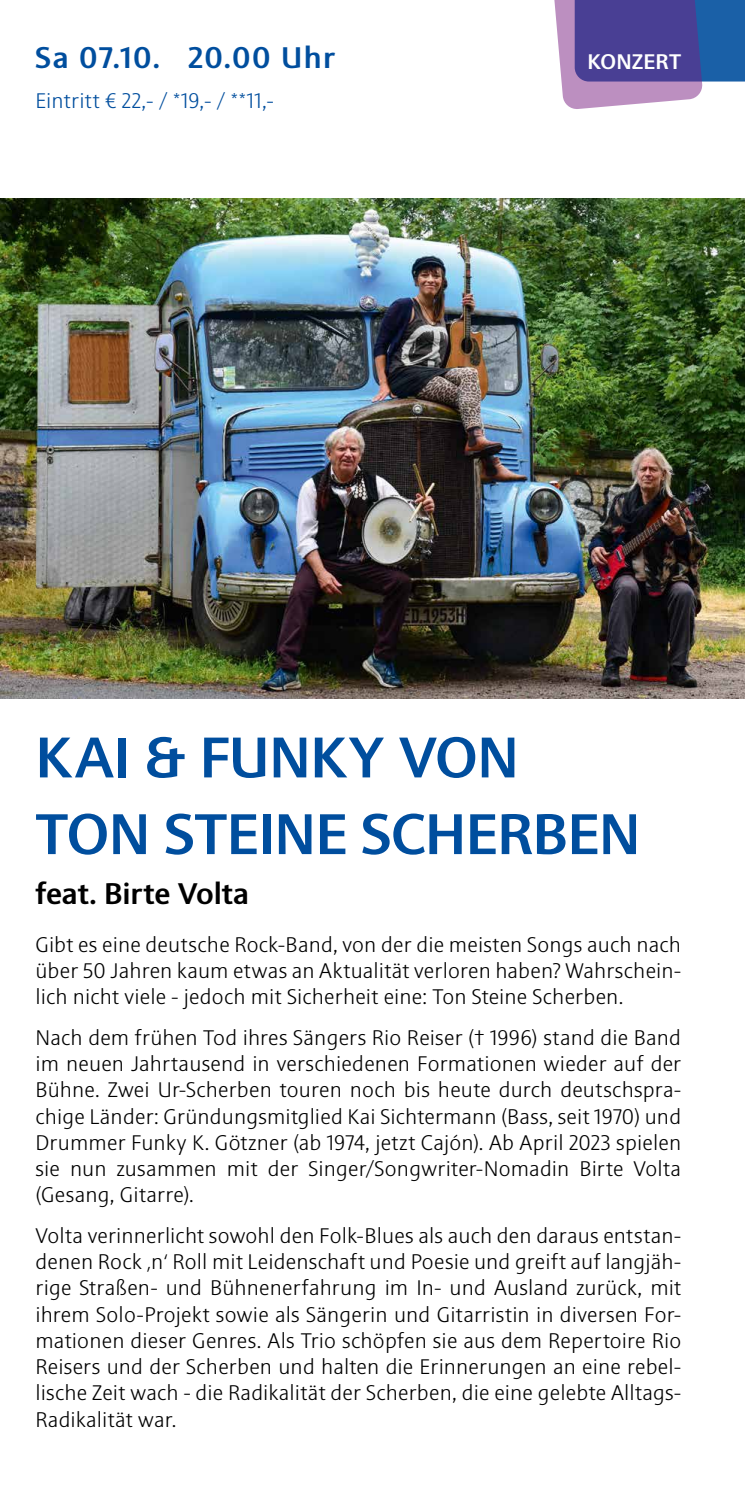
<style>
.page{position:relative;width:745px;height:1489px;background:#fff}
.page>*{position:absolute;margin:0;border:0;box-sizing:border-box;transform-origin:0 0}
.t1{font:500 57.5px/76.8px "Sinova Pro";letter-spacing:-.005em;color:#004e9e}
.t2{font:500 30px "Sinova Pro";letter-spacing:.045em;color:#004e9e}
.t3{font:500 30px "Sinova Pro";letter-spacing:-.005em;color:#000}
.t4{font:300 21.25px/26.2px "Sinova Pro";letter-spacing:.01em;color:#000;text-align:justify}
.t5{font:300 21.25px "Sinova Pro";letter-spacing:.01em;color:#004e9e}
.t6{font:500 21.25px "Sinova Pro";letter-spacing:.01em;color:#fff}
</style>
<div class="page">
<svg style="left:554px;top:0;width:190px;height:109px;background:#716eae"></svg>
<img style="left:0;top:198px;width:744px;height:500px">
<h2 class="t2" style="left:35px;top:40px;width:301px">Sa 07.10. 20.00 Uhr</h2>
<p class="t5" style="left:35px;top:89px;width:240px">Eintritt € 22,- / *19,- / **11,-</p>
<p class="t6" style="left:587px;top:49px;width:95px">KONZERT</p>
<h1 class="t1" style="left:35px;top:719px;width:606px">KAI &amp; FUNKY VON<br>TON STEINE SCHERBEN</h1>
<h2 class="t3" style="left:35px;top:876px;width:215px">feat. Birte Volta</h2>
<p class="t4" style="left:35px;top:931px;width:646px">Gibt es eine deutsche Rock-Band, von der die meisten Songs auch nach über 50 Jahren kaum etwas an Aktualität verloren haben? Wahrschein&shy;lich nicht viele - jedoch mit Sicherheit eine: Ton Steine Scherben.</p>
<p class="t4" style="left:35px;top:1024px;width:646px">Nach dem frühen Tod ihres Sängers Rio Reiser († 1996) stand die Band im neuen Jahrtausend in verschiedenen Formationen wieder auf der Bühne. Zwei Ur-Scherben touren noch bis heute durch deutschspra&shy;chige Länder: Gründungsmitglied Kai Sichtermann (Bass, seit 1970) und Drummer Funky K. Götzner (ab 1974, jetzt Cajón). Ab April 2023 spielen sie nun zusammen mit der Singer/Songwriter-Nomadin Birte Volta (Gesang, Gitarre).</p>
<p class="t4" style="left:35px;top:1222px;width:646px">Volta verinnerlicht sowohl den Folk-Blues als auch den daraus entstan&shy;denen Rock ‚n‘ Roll mit Leidenschaft und Poesie und greift auf langjäh&shy;rige Straßen- und Bühnenerfahrung im In- und Ausland zurück, mit ihrem Solo-Projekt sowie als Sängerin und Gitarristin in diversen For&shy;mationen dieser Genres. Als Trio schöpfen sie aus dem Repertoire Rio Reisers und der Scherben und halten die Erinnerungen an eine rebel&shy;lische Zeit wach - die Radikalität der Scherben, die eine gelebte Alltags-Radikalität war.</p>
</div>
